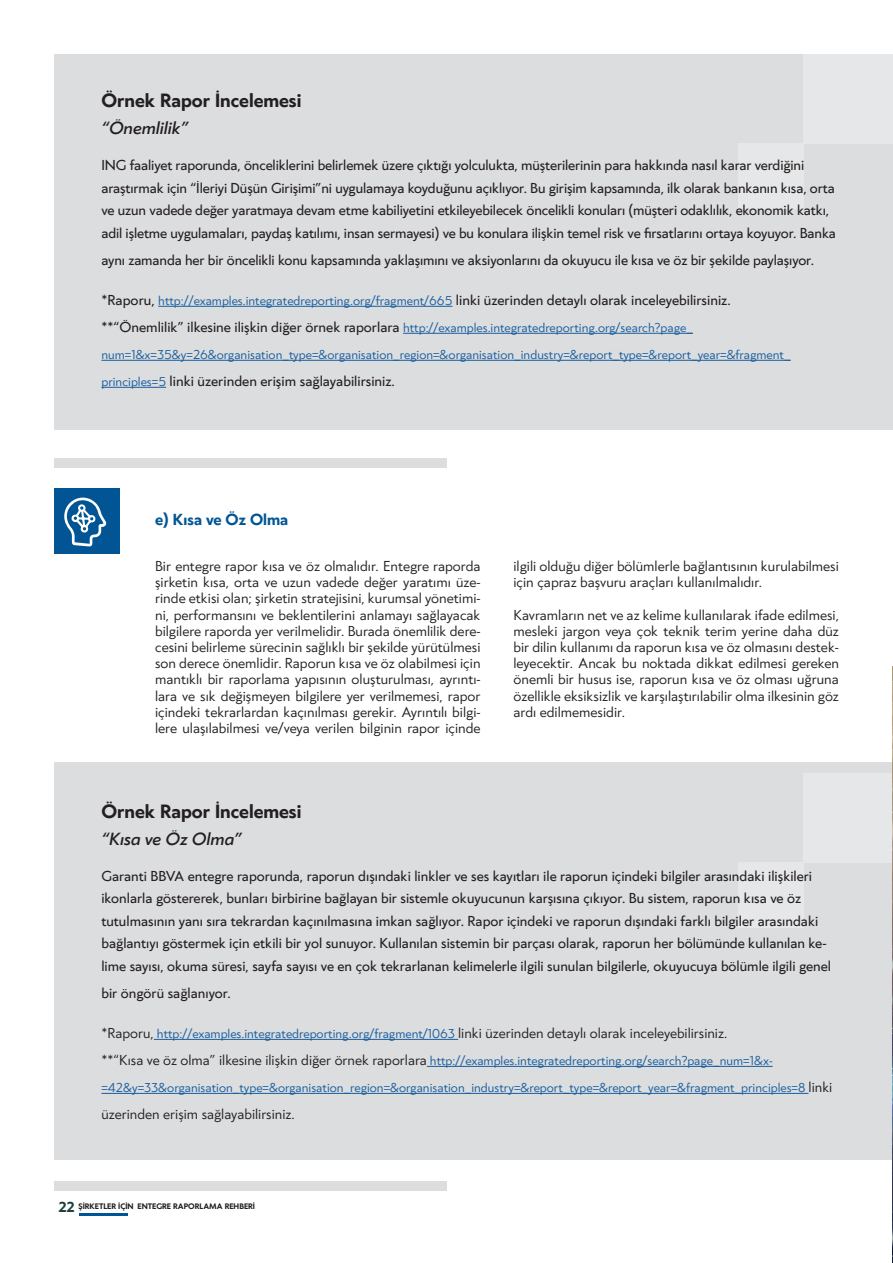
<style>
.page{position:relative;width:893px;height:1263px;background:#fff}
.page>*{position:absolute;margin:0;border:0;box-sizing:border-box;transform-origin:0 0}
.t1{font:700 18px "Klein";color:#231f20}
.t2{font:italic 500 16.5px "Klein";color:#231f20}
.t3{font:700 15px "Klein";color:#015594}
.t4{font:13.5px/22.5px "Klein";letter-spacing:-.005em;color:#231f20}
.t5{font:13.5px/16.2px "Klein";color:#231f20;text-align:justify}
.t6{font:12px "Klein";color:#175d9e}
.t7{font:700 7.5px "Klein";color:#231f20}
.s1{font-size:12px;color:#175d9e}
.s2{font-size:13.5px;color:#231f20}
.s3{font-size:13.5px;color:#1f403a}
</style>
<div class="page">
<div style="left:54px;top:762px;width:839px;height:398px;background:#dcdddf"></div>
<div style="left:804px;top:773px;width:89px;height:89px;background:#e6e7e8"></div>
<div style="left:739px;top:862px;width:65px;height:65px;background:#e6e7e8"></div>
<div style="left:54px;top:54px;width:839px;height:375px;background:#dcdddf"></div>
<div style="left:804px;top:54px;width:89px;height:89px;background:#e6e7e8"></div>
<div style="left:739px;top:143px;width:65px;height:65px;background:#e6e7e8"></div>
<hr style="left:158px;top:306px;width:294px;height:1px;background:#175d9e">
<hr style="left:403px;top:333px;width:290px;height:1px;background:#175d9e">
<hr style="left:101px;top:360px;width:690px;height:1px;background:#175d9e">
<hr style="left:101px;top:387px;width:65px;height:1px;background:#175d9e">
<div style="left:54px;top:488px;width:65px;height:66px;background:#015594"></div>
<div style="left:54px;top:458px;width:393px;height:9px;background:#dcdddf"></div>
<hr style="left:154px;top:1039px;width:304px;height:1px;background:#175d9e">
<hr style="left:427px;top:1066px;width:346px;height:1px;background:#175d9e">
<hr style="left:101px;top:1093px;width:707px;height:1px;background:#175d9e">
<div style="left:54px;top:1181px;width:393px;height:9px;background:#dcdddf"></div>
<svg style="left:64px;top:497px;width:43px;height:50px"></svg>
<img style="left:892px;top:667px;width:1px;height:596px">
<hr style="left:79px;top:1213px;width:49px;height:2px;background:#015594">
<h1 class="t1" style="left:101px;top:87px;width:202px">Örnek Rapor İncelemesi</h1>
<p class="t2" style="left:101px;top:116px;width:88px">“Önemlilik”</p>
<p class="t4" style="left:101px;top:153px;width:736px">ING faaliyet raporunda, önceliklerini belirlemek üzere çıktığı yolculukta, müşterilerinin para hakkında nasıl karar verdiğini araştırmak için “İleriyi Düşün Girişimi”ni uygulamaya koyduğunu açıklıyor. Bu girişim kapsamında, ilk olarak bankanın kısa, orta ve uzun vadede değer yaratmaya devam etme kabiliyetini etkileyebilecek öncelikli konuları (müşteri odaklılık, ekonomik katkı, adil işletme uygulamaları, paydaş katılımı, insan sermayesi) ve bu konulara ilişkin temel risk ve firsatlarını ortaya koyuyor. Banka</p>
<p class="t4" style="left:101px;top:248px;width:714px">aynı zamanda her bir öncelikli konu kapsamında yaklaşımını ve aksiyonlarını da okuyucu ile kısa ve öz bir şekilde paylaşıyor.</p>
<p class="t4" style="left:101px;top:288px;width:631px">*Raporu, <span class="s1">http://examples.integratedreporting.org/fragment/665</span> linki üzerinden detaylı olarak inceleyebilirsiniz.</p>
<p class="t6" style="left:101px;top:319px;width:593px"><span class="s2">**“Önemlilik” ilkesine ilişkin diğer örnek raporlara</span> http://examples.integratedreporting.org/search?page_</p>
<p class="t6" style="left:101px;top:346px;width:691px">num=1&amp;x=35&amp;y=26&amp;organisation_type=&amp;organisation_region=&amp;organisation_industry=&amp;report_type=&amp;report_year=&amp;fragment_</p>
<p class="t4" style="left:101px;top:369px;width:295px"><span class="s1">principles=5</span> linki üzerinden erişim sağlayabilirsiniz.</p>
<p class="t3" style="left:155px;top:508px;width:135px">e) Kısa ve Öz Olma</p>
<p class="t5" style="left:155px;top:557px;width:327px">Bir entegre rapor kısa ve öz olmalıdır. Entegre raporda şirketin kısa, orta ve uzun vadede değer yaratımı üze&shy;rinde etkisi olan; şirketin stratejisini, kurumsal yönetimi&shy;ni, performansını ve beklentilerini anlamayı sağlayacak bilgilere raporda yer verilmelidir. Burada önemlilik dere&shy;cesini belirleme sürecinin sağlıklı bir şekilde yürütülmesi son derece önemlidir. Raporun kısa ve öz olabilmesi için mantıklı bir raporlama yapısının oluşturulması, ayrıntı&shy;lara ve sık değişmeyen bilgilere yer verilmemesi, rapor içindeki tekrarlardan kaçınılması gerekir. Ayrıntılı bilgi&shy;lere ulaşılabilmesi ve/veya verilen bilginin rapor içinde</p>
<p class="t5" style="left:513px;top:557px;width:327px">ilgili olduğu diğer bölümlerle bağlantısının kurulabilmesi için çapraz başvuru araçları kullanılmalıdır.</p>
<p class="t5" style="left:513px;top:606px;width:327px">Kavramların net ve az kelime kullanılarak ifade edilmesi, mesleki jargon veya çok teknik terim yerine daha düz bir dilin kullanımı da raporun kısa ve öz olmasını destek&shy;leyecektir. Ancak bu noktada dikkat edilmesi gereken önemli bir husus ise, raporun kısa ve öz olması uğruna özellikle eksiksizlik ve karşılaştırılabilir olma ilkesinin göz ardı edilmemesidir.</p>
<h1 class="t1" style="left:101px;top:798px;width:202px">Örnek Rapor İncelemesi</h1>
<p class="t2" style="left:101px;top:826px;width:142px">“Kısa ve Öz Olma”</p>
<p class="t4" style="left:101px;top:864px;width:731px">Garanti BBVA entegre raporunda, raporun dışındaki linkler ve ses kayıtları ile raporun içindeki bilgiler arasındaki ilişkileri ikonlarla göstererek, bunları birbirine bağlayan bir sistemle okuyucunun karşısına çıkıyor. Bu sistem, raporun kısa ve öz tutulmasının yanı sıra tekrardan kaçınılmasına imkan sağlıyor. Rapor içindeki ve raporun dışındaki farklı bilgiler arasındaki bağlantıyı göstermek için etkili bir yol sunuyor. Kullanılan sistemin bir parçası olarak, raporun her bölümünde kullanılan ke&shy;lime sayısı, okuma süresi, sayfa sayısı ve en çok tekrarlanan kelimelerle ilgili sunulan bilgilerle, okuyucuya bölümle ilgili genel</p>
<p class="t4" style="left:101px;top:981px;width:131px">bir öngörü sağlanıyor.</p>
<p class="t5" style="left:101px;top:1025px;width:627px">*Raporu, <span class="s1">http://examples.integratedreporting.org/fragment/1063</span> linki üzerinden detaylı olarak inceleyebilirsiniz.</p>
<p class="t6" style="left:101px;top:1052px;width:673px"><span class="s2">**“Kısa ve öz olma” ilkesine ilişkin diğer örnek raporlara</span> http://examples.integratedreporting.org/search?page_num=1&amp;x-</p>
<p class="t6" style="left:101px;top:1079px;width:732px">=42&amp;y=33&amp;organisation_type=&amp;organisation_region=&amp;organisation_industry=&amp;report_type=&amp;report_year=&amp;fragment_principles=8 <span class="s2">linki</span></p>
<p class="t5" style="left:101px;top:1106px;width:195px">üzerinden erişim sağlayabilirsiniz.</p>
<p class="t7" style="left:58px;top:1201px;width:198px"><span class="s3">22</span> ŞİRKETLER İÇİN ENTEGRE RAPORLAMA REHBERİ</p>
</div>
